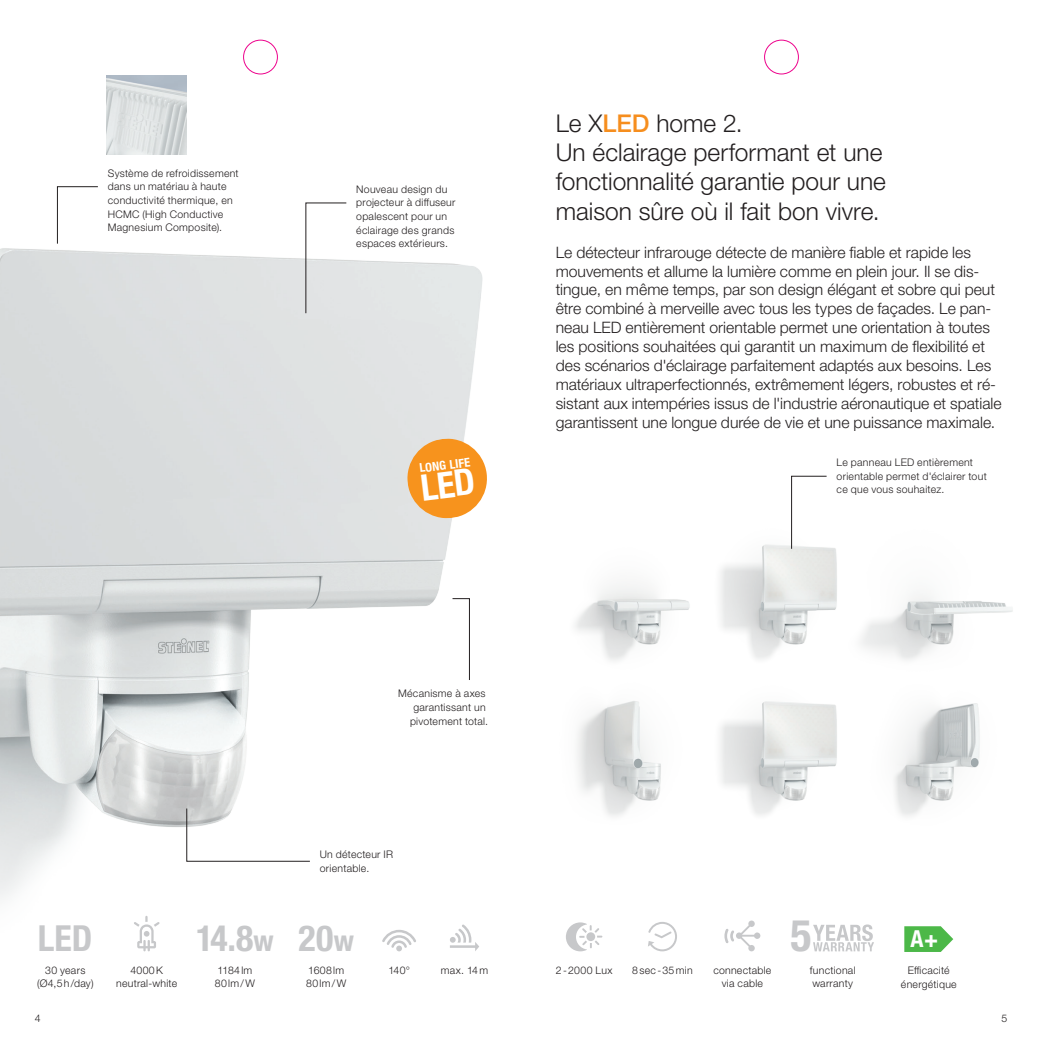
<style>
.page{position:relative;width:1042px;height:1042px;background:#fff}
.page>*{position:absolute;margin:0;border:0;box-sizing:border-box;transform-origin:0 0}
.t1{font:700 condensed 43.93px "Helvetica Neue LTW1 G";color:#c7c8ca}
.t2{font:700 condensed 35.88px "Helvetica Neue LTW1 G";color:#c7c8ca}
.t3{font:300 24.5px/29.4px "Helvetica Neue LTW1 G";color:#231f20}
.t4{font:700 condensed 23.45px "Helvetica Neue LTW1 G";color:#fff}
.t5{font:300 15.75px/18.9px "Helvetica Neue LTW1 G";color:#231f20}
.t6{font:700 condensed 12.25px "Helvetica Neue LT";color:#fff}
.t7{font:300 10.5px/13.7px "Helvetica Neue LTW1 G";letter-spacing:.025em;color:#231f20}
.s1{font-weight:500;color:#f68e1e}
.s2{font-size:28.7px}
</style>
<div class="page">
<img style="left:0;top:39px;width:483px;height:913px">
<svg style="left:648px;top:922px;width:29px;height:29px"></svg>
<svg style="left:134px;top:916px;width:26px;height:35px"></svg>
<svg style="left:382px;top:930px;width:34px;height:21px"></svg>
<svg style="left:724px;top:920px;width:36px;height:31px"></svg>
<svg style="left:566px;top:922px;width:36px;height:29px"></svg>
<svg style="left:450px;top:924px;width:29px;height:27px"></svg>
<svg style="left:904px;top:926px;width:49px;height:26px"></svg>
<img style="left:575px;top:584px;width:115px;height:77px">
<img style="left:720px;top:544px;width:117px;height:115px">
<img style="left:861px;top:594px;width:152px;height:66px">
<img style="left:720px;top:701px;width:117px;height:114px">
<img style="left:577px;top:701px;width:84px;height:115px">
<img style="left:894px;top:703px;width:86px;height:113px">
<svg style="left:791px;top:476px;width:36px;height:73px"></svg>
<svg style="left:57px;top:186px;width:41px;height:58px"></svg>
<svg style="left:306px;top:203px;width:41px;height:110px"></svg>
<svg style="left:186px;top:808px;width:124px;height:53px"></svg>
<svg style="left:452px;top:598px;width:18px;height:82px"></svg>
<img style="left:107px;top:75px;width:79px;height:80px">
<svg style="left:813px;top:924px;width:61px;height:27px"></svg>
<div style="left:764px;top:40px;width:35px;height:34px;border:1px solid #ed028c;border-radius:50%"></div>
<div style="left:243px;top:40px;width:35px;height:34px;border:1px solid #ed028c;border-radius:50%"></div>
<svg style="left:405px;top:436px;width:82px;height:84px;background:#f4ac57"></svg>
<p class="t7" style="left:108px;top:166px;width:132px">Système de refroidissement dans un matériau à haute conductivité thermique, en<br>HCMC (High Conductive<br>Magnesium Composite).</p>
<p class="t7" style="left:356px;top:182px;width:101px">Nouveau design du projecteur à diffuseur opalescent pour un éclairage des grands espaces extérieurs.</p>
<p class="t6" style="left:419px;top:460px;width:52px;rotate:-7deg">LONG LIFE</p>
<h3 class="t3" style="left:556px;top:108px;width:332px">Le X<span class="s1">LED</span> home 2.<br>Un éclairage performant et une fonctionnalité garantie pour une maison sûre où il fait bon vivre.</h3>
<p class="t5" style="left:556px;top:242px;width:447px">Le détecteur infrarouge détecte de manière fiable et rapide les mouvements et allume la lumière comme en plein jour. Il se dis&shy;tingue, en même temps, par son design élégant et sobre qui peut être combiné à merveille avec tous les types de façades. Le pan&shy;neau LED entièrement orientable permet une orientation à toutes les positions souhaitées qui garantit un maximum de flexibilité et des scénarios d'éclairage parfaitement adaptés aux besoins. Les matériaux ultraperfectionnés, extrêmement légers, robustes et ré&shy;sistant aux intempéries issus de l'industrie aéronautique et spatiale garantissent une longue durée de vie et une puissance maximale.</p>
<p class="t7" style="left:836px;top:455px;width:152px">Le panneau LED entièrement orientable permet d'éclairer tout ce que vous souhaitez.</p>
<p class="t7" style="left:398px;top:687px;width:92px;text-align:right">Mécanisme à axes garantissant un pivotement total.</p>
<h2 class="t2" style="left:38px;top:917px;width:56px">LED</h2>
<p class="t7" style="left:37px;top:963px;width:58px;text-align:center">30 years (Ø4,5h/day)</p>
<p class="t7" style="left:320px;top:847px;width:75px">Un détecteur IR orientable.</p>
<h1 class="t1" style="left:790px;top:908px;width:23px">5</h1>
<h2 class="t2" style="left:196px;top:917px;width:79px">14.8<span class="s2">w</span></h2>
<p class="t7" style="left:215px;top:963px;width:41px">1184lm<br>80lm/W</p>
<p class="t7" style="left:441px;top:963px;width:49px">max. 14m</p>
<h2 class="t2" style="left:298px;top:917px;width:57px">20<span class="s2">w</span></h2>
<h3 class="t4" style="left:910px;top:925px;width:29px">A+</h3>
<p class="t7" style="left:306px;top:963px;width:41px">1608lm<br>80lm/W</p>
<p class="t7" style="left:130px;top:963px;width:34px">4000K</p>
<p class="t7" style="left:632px;top:963px;width:62px">8sec-35min</p>
<p class="t7" style="left:116px;top:977px;width:62px">neutral-white</p>
<p class="t7" style="left:388px;top:963px;width:23px">140°</p>
<p class="t7" style="left:713px;top:963px;width:60px;text-align:center">connectable via cable</p>
<p class="t7" style="left:556px;top:963px;width:58px">2-2000 Lux</p>
<p class="t7" style="left:810px;top:963px;width:47px">functional warranty</p>
<p class="t7" style="left:901px;top:964px;width:57px;text-align:center">Efficacité énergétique</p>
<p class="t7" style="left:35px;top:1011px;width:7px">4</p>
<p class="t7" style="left:1001px;top:1011px;width:7px">5</p>
</div>
